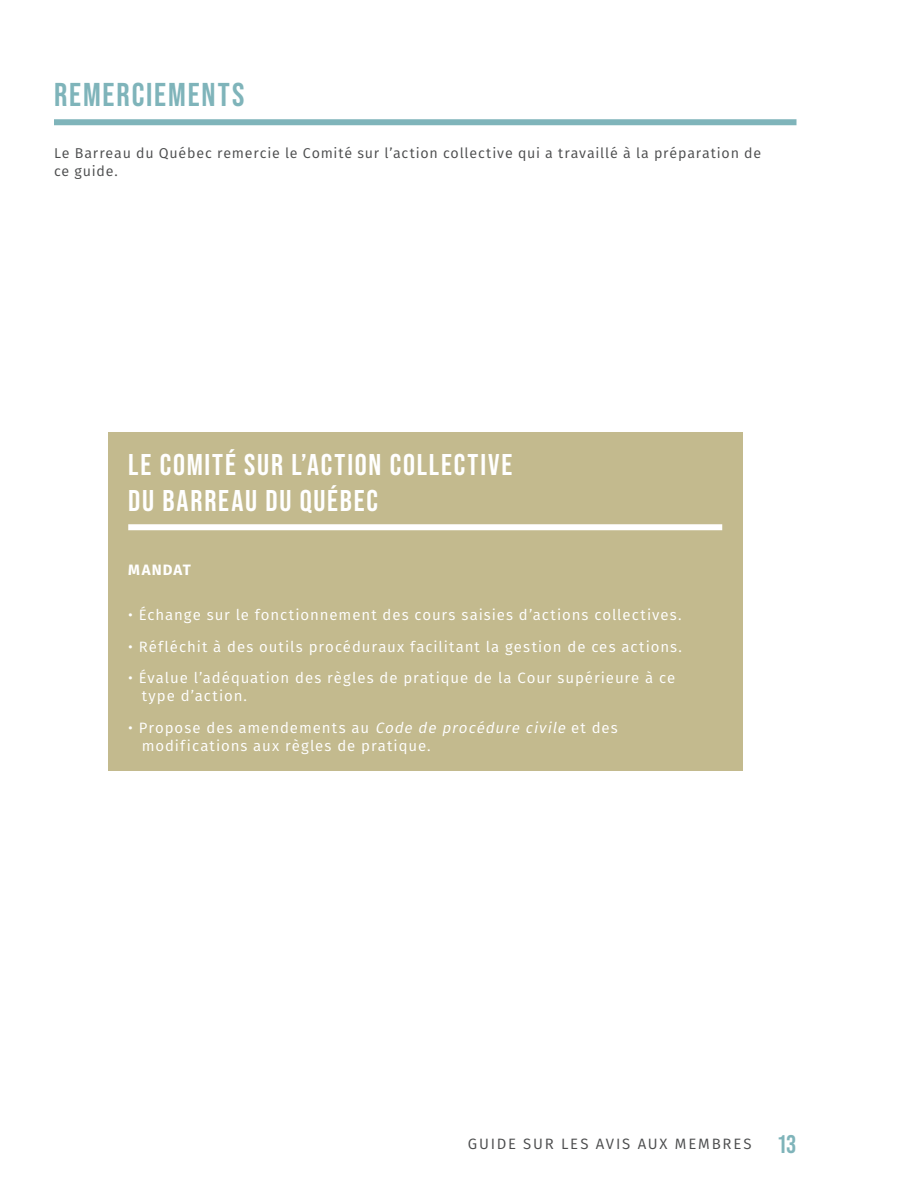
<style>
.page{position:relative;width:918px;height:1188px;background:#fff}
.page>*{position:absolute;margin:0;border:0;box-sizing:border-box;transform-origin:0 0}
.TITRE{font:33px "Bebas Neue";letter-spacing:.06em;color:#7fb4ba}
.t1{font:30px/36px "Bebas Neue";letter-spacing:.06em;color:#fff}
.t2{font:15px/18px "Fira Sans";letter-spacing:.065em;color:#fff}
.t3{font:15px "Fira Sans";letter-spacing:.115em;color:#4b4c4d}
.t4{font:700 15px "Fira Sans";letter-spacing:.075em;color:#fff}
.Texte_courant{font:14.25px/18px "Fira Sans";letter-spacing:.055em;color:#4b4c4d}
.s1{font-style:italic}
.s2{font-family:"Bebas Neue";font-size:25.5px;color:#7fb4ba}
</style>
<div class="page">
<div style="left:54px;top:119px;width:742px;height:6px;background:#7fb4ba"></div>
<div style="left:108px;top:432px;width:634px;height:339px;background:#c3ba8e"></div>
<div style="left:128px;top:524px;width:594px;height:6px;background:#fff"></div>
<p class="TITRE" style="left:54px;top:76px;width:192px">REMERCIEMENTS</p>
<p class="Texte_courant" style="left:54px;top:144px;width:709px">Le Barreau du Québec remercie le Comité sur l’action collective qui a travaillé à la préparation de ce guide.</p>
<p class="t1" style="left:128px;top:446px;width:386px">LE COMITÉ SUR L’ACTION COLLECTIVE<br>DU BARREAU DU QUÉBEC</p>
<p class="t4" style="left:128px;top:560px;width:64px">MANDAT</p>
<p class="t2" style="left:128px;top:606px;width:555px">• Échange sur le fonctionnement des cours saisies d’actions collectives.</p>
<p class="t2" style="left:128px;top:638px;width:555px">• Réfléchit à des outils procéduraux facilitant la gestion de ces actions.</p>
<p class="t2" style="left:142px;top:669px;width:535px;text-indent:-14px">• Évalue l’adéquation des règles de pratique de la Cour supérieure à ce type d’action.</p>
<p class="t2" style="left:142px;top:719px;width:478px;text-indent:-14px">• Propose des amendements au <span class="s1">Code de procédure civile</span> et des modifications aux règles de pratique.</p>
<p class="t3" style="left:468px;top:1133px;width:330px">GUIDE SUR LES AVIS AUX MEMBRES <span class="s2">13</span></p>
</div>
